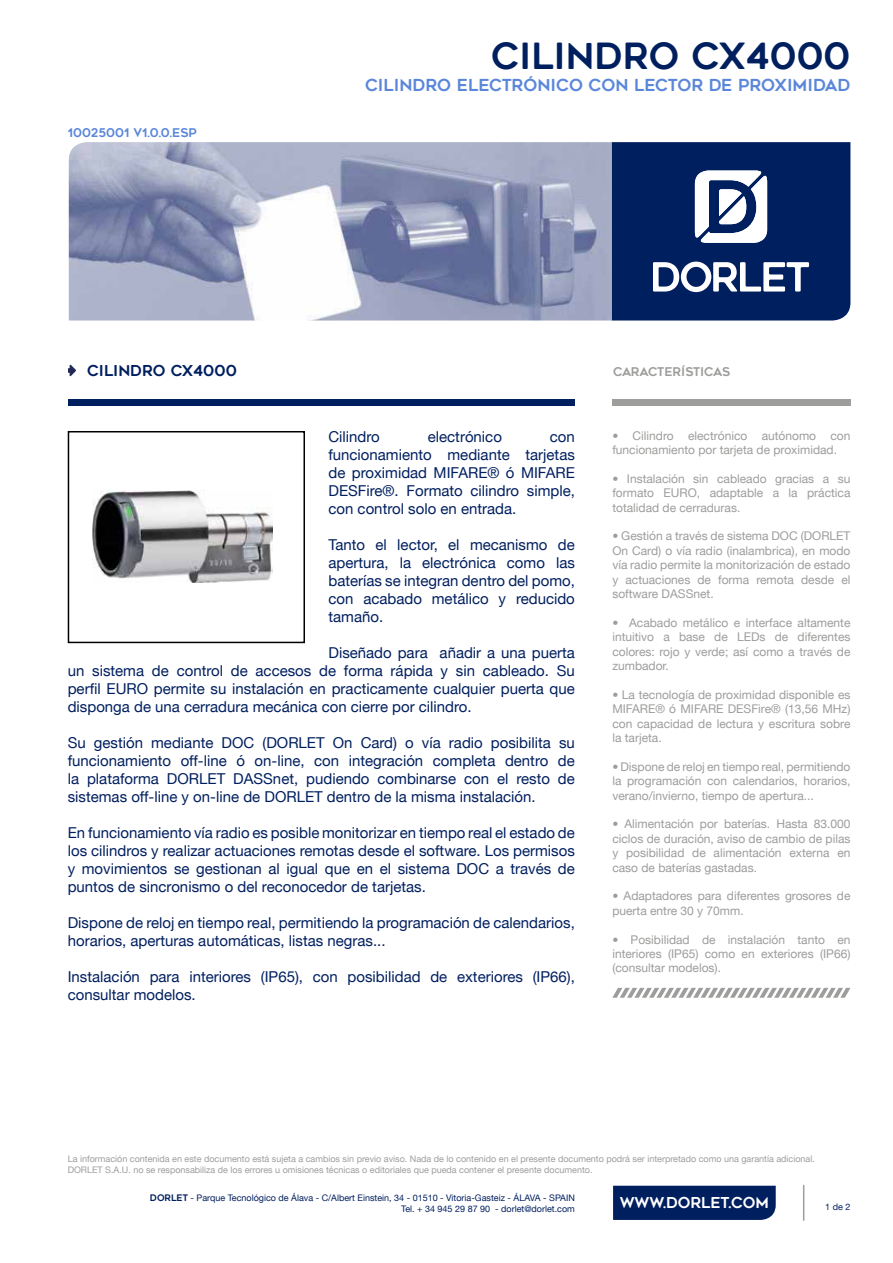
<style>
.page{position:relative;width:893px;height:1263px;background:#fff}
.page>*{position:absolute;margin:0;border:0;box-sizing:border-box;transform-origin:0 0}
.t1{font:36px "Geometos Rounded";color:#001f5f}
.t2{font:16.5px "Geometos Rounded";color:#5b87da}
.t3{font:15px/18px "Helvetica Neue LT";color:#001f5f;text-align:justify}
.t4{font:15px "Geometos Rounded";color:#001f5f}
.t5{font:15px "Geometos Rounded";color:#fff}
.t6{font:12px/14.4px "Helvetica Neue LT";color:#9d9d9c;text-align:justify}
.t7{font:12px "Geometos Rounded";color:#5b87da}
.t8{font:12px "Geometos Rounded";letter-spacing:-.02em;color:#9d9d9c}
.t9{font:9px/10.8px "Helvetica Neue LT";color:#9d9d9c}
.t10{font:9px/10.8px "Helvetica Neue LT";color:#001f5f;text-align:right}
.s1{font-family:"Geometos Rounded"}
</style>
<div class="page">
<img style="left:69px;top:142px;width:543px;height:178px">
<div style="left:612px;top:399px;width:238px;height:6px;background:#9d9d9c"></div>
<div style="left:68px;top:399px;width:506px;height:6px;background:#001f5f"></div>
<div style="left:613px;top:1186px;width:163px;height:34px;background:#001f5f"></div>
<hr style="left:803px;top:1185px;width:1px;height:36px;background:#9d9d9c">
<svg style="left:612px;top:142px;width:238px;height:178px"></svg>
<svg style="left:68px;top:365px;width:8px;height:11px"></svg>
<svg style="left:612px;top:988px;width:238px;height:10px"></svg>
<img style="left:92px;top:490px;width:180px;height:92px">
<div style="left:68px;top:431px;width:237px;height:212px;border:2px solid #000"></div>
<p class="t7" style="left:68px;top:126px;width:131px">10025001 V1.0.0.ESP</p>
<h1 class="t1" style="left:491px;top:36px;width:361px">CILINDRO CX4000</h1>
<p class="t2" style="left:365px;top:76px;width:487px">CILINDRO ELECTRÓNICO CON LECTOR DE PROXIMIDAD</p>
<p class="t4" style="left:87px;top:362px;width:151px">CILINDRO CX4000</p>
<p class="t8" style="left:613px;top:365px;width:119px">CARACTERÍSTICAS</p>
<p class="t3" style="left:328px;top:427px;width:53px">Cilindro</p>
<p class="t3" style="left:428px;top:427px;width:76px">electrónico</p>
<p class="t3" style="left:328px;top:427px;width:248px;text-indent:221px">con funcionamiento mediante tarjetas de proximidad MIFARE® ó MIFARE DESFire®. Formato cilindro simple, con control solo en entrada.</p>
<p class="t3" style="left:328px;top:535px;width:248px">Tanto el lector, el mecanismo de apertura, la electrónica como las baterías se integran dentro del pomo, con acabado metálico y reducido tamaño.</p>
<p class="t3" style="left:68px;top:643px;width:509px;text-indent:261px">Diseñado para añadir a una puerta un sistema de control de accesos de forma rápida y sin cableado. Su perfil EURO permite su instalación en practicamente cualquier puerta que disponga de una cerradura mecánica con cierre por cilindro.</p>
<p class="t3" style="left:68px;top:733px;width:509px">Su gestión mediante DOC (DORLET On Card) o vía radio posibilita su funcionamiento off-line ó on-line, con integración completa dentro de la plataforma DORLET DASSnet, pudiendo combinarse con el resto de sistemas off-line y on-line de DORLET dentro de la misma instalación.</p>
<p class="t3" style="left:68px;top:823px;width:509px">En funcionamiento vía radio es posible monitorizar en tiempo real el estado de los cilindros y realizar actuaciones remotas desde el software. Los permisos y movimientos se gestionan al igual que en el sistema DOC a través de puntos de sincronismo o del reconocedor de tarjetas.</p>
<p class="t3" style="left:68px;top:913px;width:509px">Dispone de reloj en tiempo real, permitiendo la programación de calendarios, horarios, aperturas automáticas, listas negras...</p>
<p class="t3" style="left:68px;top:967px;width:509px">Instalación para interiores (IP65), con posibilidad de exteriores (IP66), consultar modelos.</p>
<p class="t6" style="left:612px;top:428px;width:240px">• Cilindro electrónico autónomo con funcionamiento por tarjeta de proximidad.</p>
<p class="t6" style="left:612px;top:471px;width:240px">• Instalación sin cableado gracias a su formato EURO, adaptable a la práctica totalidad de cerraduras.</p>
<p class="t6" style="left:612px;top:529px;width:240px">• Gestión a través de sistema DOC (DORLET On Card) o vía radio (inalambrica), en modo vía radio permite la monitorización de estado y actuaciones de forma remota desde el software DASSnet.</p>
<p class="t6" style="left:612px;top:615px;width:240px">• Acabado metálico e interface altamente intuitivo a base de LEDs de diferentes colores: rojo y verde; así como a través de zumbador.</p>
<p class="t6" style="left:612px;top:687px;width:240px">• La tecnología de proximidad disponible es MIFARE® ó MIFARE DESFire® (13,56 MHz) con capacidad de lectura y escritura sobre la tarjeta.</p>
<p class="t6" style="left:612px;top:759px;width:240px">• Dispone de reloj en tiempo real, permitiendo la programación con calendarios, horarios, verano/invierno, tiempo de apertura...</p>
<p class="t6" style="left:612px;top:817px;width:240px">• Alimentación por baterías. Hasta 83.000 ciclos de duración, aviso de cambio de pilas y posibilidad de alimentación externa en caso de baterías gastadas.</p>
<p class="t6" style="left:612px;top:889px;width:240px">• Adaptadores para diferentes grosores de puerta entre 30 y 70mm.</p>
<p class="t6" style="left:612px;top:932px;width:240px">• Posibilidad de instalación tanto en interiores (IP65) como en exteriores (IP66) (consultar modelos).</p>
<p class="t9" style="left:68px;top:1153px;width:749px">La información contenida en este documento está sujeta a cambios sin previo aviso. Nada de lo contenido en el presente documento podrá ser interpretado como una garantía adicional.<br>DORLET S.A.U. no se responsabiliza de los errores u omisiones técnicas o editoriales que pueda contener el presente documento.</p>
<p class="t10" style="left:150px;top:1192px;width:426px"><span class="s1">DORLET</span> - Parque Tecnológico de Álava - C/Albert Einstein, 34 - 01510 - Vitoria-Gasteiz - ÁLAVA - SPAIN<br>Tel. + 34 945 29 87 90 - dorlet@dorlet.com</p>
<p class="t10" style="left:825px;top:1201px;width:27px">1 de 2</p>
<p class="t5" style="left:620px;top:1194px;width:151px">WWW.DORLET.COM</p>
</div>
